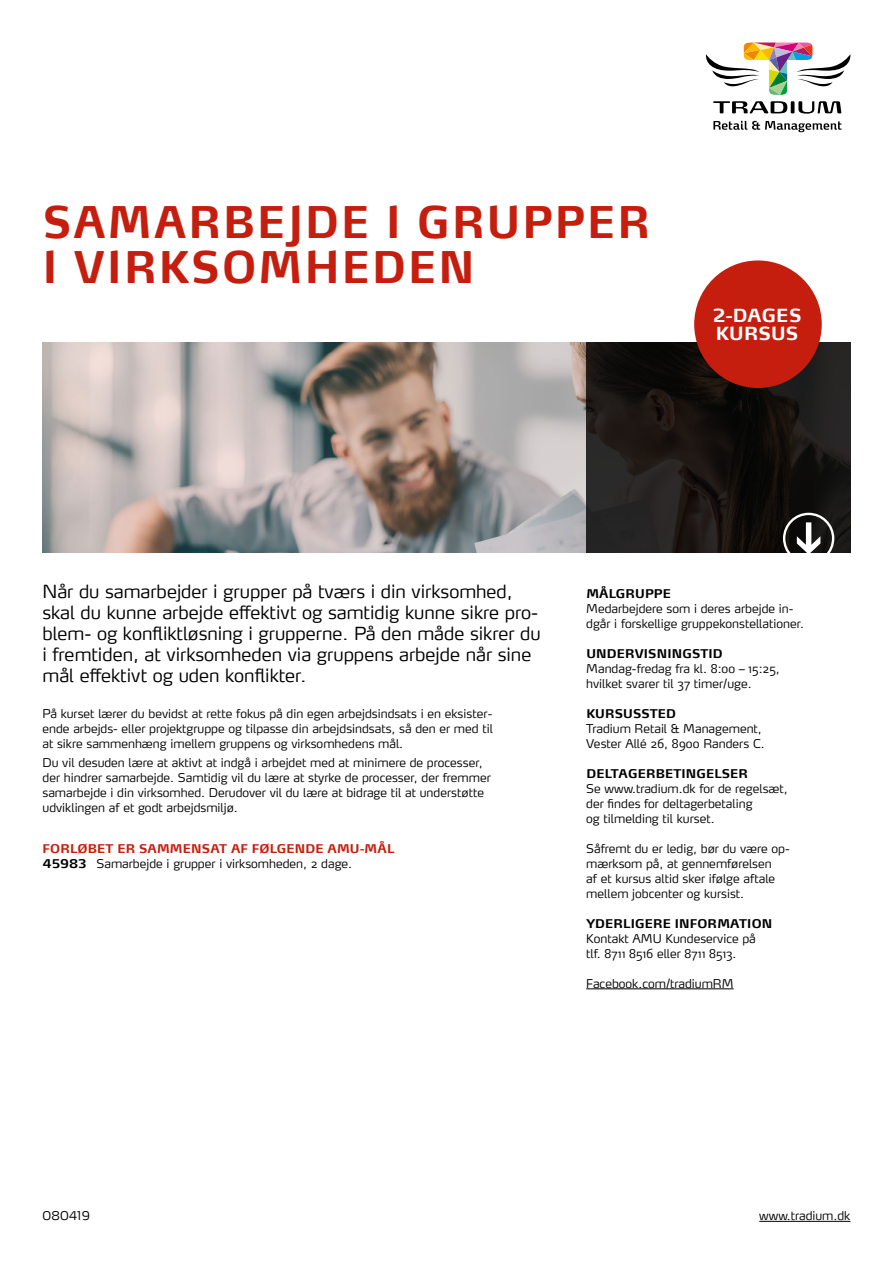
<style>
.page{position:relative;width:893px;height:1263px;background:#fff}
.page>*{position:absolute;margin:0;border:0;box-sizing:border-box;transform-origin:0 0}
.t1{font:700 43.5px/45px "Max LF";letter-spacing:.055em;color:#c51e0e;scale:.95 1}
.t2{font:300 18px/21px "Max LF";color:#000}
.t3{font:700 18px/18px "Max LF";letter-spacing:.015em;color:#fff}
.t4{font:300 12px/15px "Max";color:#000}
.t5{font:700 12px "Max LF";letter-spacing:.015em;color:#000}
.t6{font:700 12px "Max LF";letter-spacing:.015em;color:#c51e0e}
.t7{font:300 12px "Max LF";letter-spacing:.015em;color:#000}
.s1{font-family:"Max LF";font-weight:700}
</style>
<div class="page">
<svg style="left:713px;top:101px;width:128px;height:13px"></svg>
<svg style="left:706px;top:43px;width:144px;height:52px"></svg>
<svg style="left:713px;top:121px;width:129px;height:11px"></svg>
<hr style="left:759px;top:1221px;width:91px;height:1px;background:#000">
<img style="left:43px;top:342px;width:544px;height:211px">
<hr style="left:586px;top:988px;width:148px;height:1px;background:#000">
<svg style="left:587px;top:342px;width:264px;height:211px;background:#1a1614"></svg>
<div style="left:783px;top:513px;width:51px;height:51px;border:2px solid #fff;border-radius:50%"></div>
<svg style="left:797px;top:522px;width:23px;height:31px"></svg>
<div style="left:694px;top:260px;width:128px;height:128px;background:#c51e0e;border-radius:50%"></div>
<h1 class="t1" style="left:43px;top:198px;width:641px">SAMARBEJDE I GRUPPER<br>I VIRKSOMHEDEN</h1>
<h2 class="t3" style="left:713px;top:306px;width:90px">2-DAGES<br>KURSUS</h2>
<p class="t2" style="left:43px;top:580px;width:500px">Når du samarbejder i grupper på tværs i din virksomhed, skal du kunne arbejde effektivt og samtidig kunne sikre pro&shy;blem- og konfliktløsning i grupperne. På den måde sikrer du i fremtiden, at virksomheden via gruppens arbejde når sine mål effektivt og uden konflikter.</p>
<p class="t4" style="left:43px;top:705px;width:452px;text-align:justify">På kurset lærer du bevidst at rette fokus på din egen arbejdsindsats i en eksister&shy;ende arbejds- eller projektgruppe og tilpasse din arbejdsindsats, så den er med til at sikre sammenhæng imellem gruppens og virksomhedens mål.</p>
<p class="t4" style="left:43px;top:755px;width:450px">Du vil desuden lære at aktivt at indgå i arbejdet med at minimere de processer, der hindrer samarbejde. Samtidig vil du lære at styrke de processer, der fremmer samarbejde i din virksomhed. Derudover vil du lære at bidrage til at understøtte udviklingen af et godt arbejdsmiljø.</p>
<p class="t6" style="left:43px;top:841px;width:353px">FORLØBET ER SAMMENSAT AF FØLGENDE AMU-MÅL</p>
<p class="t4" style="left:43px;top:855px;width:311px"><span class="s1">45983</span> Samarbejde i grupper i virksomheden, 2 dage.</p>
<p class="t5" style="left:586px;top:586px;width:86px">MÅLGRUPPE</p>
<p class="t4" style="left:586px;top:600px;width:219px">Medarbejdere som i deres arbejde in&shy;dgår i forskellige gruppekonstellationer.</p>
<p class="t5" style="left:586px;top:646px;width:138px">UNDERVISNINGSTID</p>
<p class="t4" style="left:586px;top:660px;width:195px">Mandag-fredag fra kl. 8:00 – 15:25, hvilket svarer til 37 timer/uge.</p>
<p class="t5" style="left:586px;top:706px;width:91px">KURSUSSTED</p>
<p class="t4" style="left:586px;top:720px;width:180px">Tradium Retail &amp; Management,<br>Vester Allé 26, 8900 Randers C.</p>
<p class="t5" style="left:586px;top:766px;width:163px">DELTAGERBETINGELSER</p>
<p class="t4" style="left:586px;top:780px;width:203px">Se www.tradium.dk for de regelsæt, der findes for deltagerbetaling<br>og tilmelding til kurset.</p>
<p class="t4" style="left:586px;top:840px;width:205px">Såfremt du er ledig, bør du være op&shy;mærksom på, at gennemførelsen<br>af et kursus altid sker ifølge aftale mellem jobcenter og kursist.</p>
<p class="t5" style="left:586px;top:916px;width:187px">YDERLIGERE INFORMATION</p>
<p class="t4" style="left:586px;top:930px;width:171px">Kontakt AMU Kundeservice på tlf. 8711 8516 eller 8711 8513.</p>
<p class="t4" style="left:586px;top:975px;width:149px">Facebook.com/tradiumRM</p>
<p class="t7" style="left:43px;top:1208px;width:49px">080419</p>
<p class="t4" style="left:759px;top:1208px;width:93px">www.tradium.dk</p>
</div>
